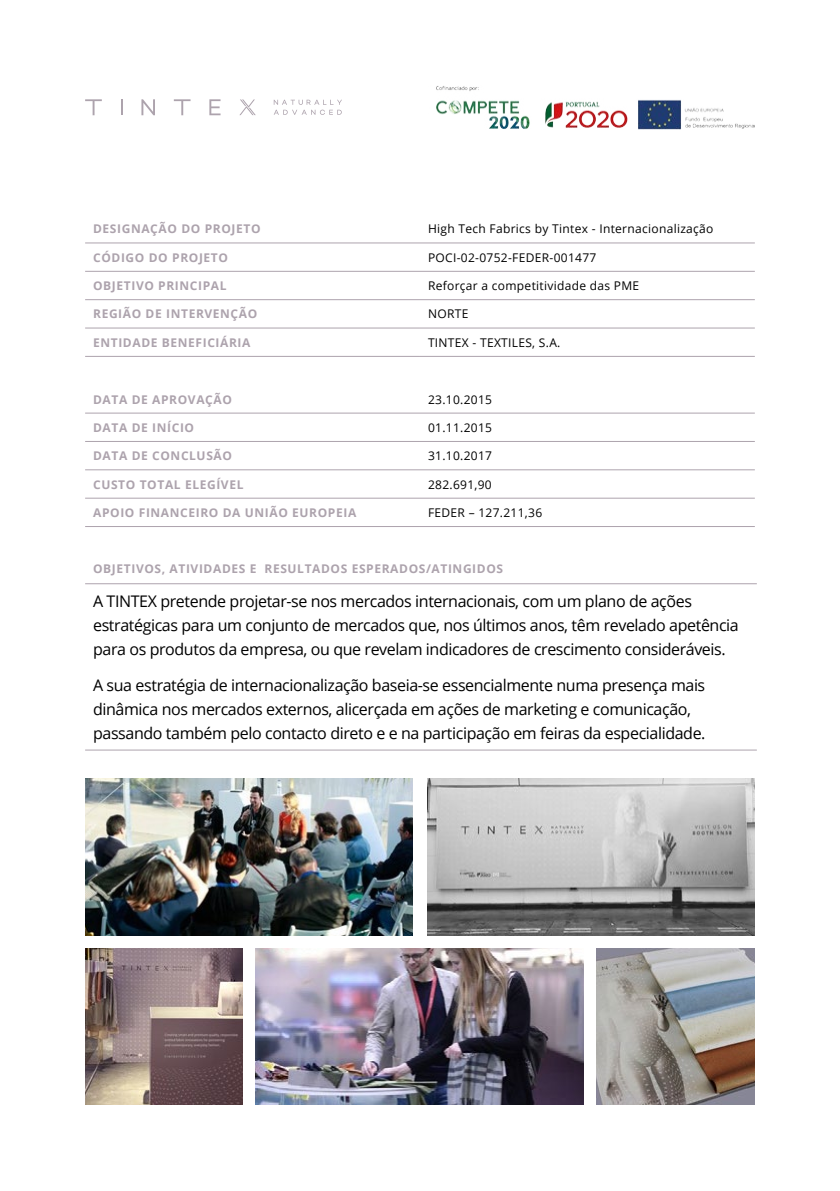
<style>
.page{position:relative;width:840px;height:1191px;background:#fff}
.page>*{position:absolute;margin:0;border:0;box-sizing:border-box;transform-origin:0 0}
.t1{font:16px/24px "Open Sans";letter-spacing:-.025em;color:#000}
.t2{font:700 12px "Open Sans";letter-spacing:.05em;color:#ada3ad}
.t3{font:12px "Open Sans";letter-spacing:.025em;color:#000}
</style>
<div class="page">
<hr style="left:85px;top:243px;width:335px;height:1px;background:#ada3ad">
<hr style="left:420px;top:243px;width:334px;height:1px;background:#ada3ad">
<hr style="left:85px;top:271px;width:335px;height:1px;background:#ada3ad">
<hr style="left:420px;top:271px;width:334px;height:1px;background:#ada3ad">
<hr style="left:85px;top:299px;width:335px;height:1px;background:#ada3ad">
<hr style="left:420px;top:299px;width:334px;height:1px;background:#ada3ad">
<hr style="left:85px;top:328px;width:335px;height:1px;background:#ada3ad">
<hr style="left:420px;top:328px;width:334px;height:1px;background:#ada3ad">
<hr style="left:85px;top:356px;width:335px;height:1px;background:#ada3ad">
<hr style="left:420px;top:356px;width:334px;height:1px;background:#ada3ad">
<hr style="left:85px;top:413px;width:335px;height:1px;background:#ada3ad">
<hr style="left:420px;top:413px;width:334px;height:1px;background:#ada3ad">
<hr style="left:85px;top:441px;width:335px;height:1px;background:#ada3ad">
<hr style="left:420px;top:441px;width:334px;height:1px;background:#ada3ad">
<hr style="left:85px;top:469px;width:335px;height:1px;background:#ada3ad">
<hr style="left:420px;top:469px;width:334px;height:1px;background:#ada3ad">
<hr style="left:85px;top:498px;width:335px;height:1px;background:#ada3ad">
<hr style="left:420px;top:498px;width:334px;height:1px;background:#ada3ad">
<hr style="left:85px;top:526px;width:335px;height:1px;background:#ada3ad">
<hr style="left:420px;top:526px;width:334px;height:1px;background:#ada3ad">
<hr style="left:85px;top:583px;width:671px;height:1px;background:#ada3ad">
<hr style="left:85px;top:749px;width:671px;height:1px;background:#ada3ad">
<img style="left:436px;top:86px;width:318px;height:43px">
<svg style="left:273px;top:100px;width:69px;height:15px"></svg>
<svg style="left:239px;top:99px;width:17px;height:16px"></svg>
<svg style="left:85px;top:99px;width:17px;height:16px"></svg>
<svg style="left:174px;top:99px;width:16px;height:16px"></svg>
<svg style="left:121px;top:99px;width:1px;height:16px"></svg>
<svg style="left:141px;top:99px;width:14px;height:16px"></svg>
<svg style="left:209px;top:99px;width:11px;height:16px"></svg>
<img style="left:255px;top:948px;width:328px;height:157px">
<img style="left:427px;top:778px;width:327px;height:157px">
<img style="left:85px;top:778px;width:327px;height:157px">
<img style="left:596px;top:948px;width:158px;height:157px">
<img style="left:85px;top:948px;width:157px;height:157px">
<p class="t2" style="left:93px;top:220px;width:169px">DESIGNAÇÃO DO PROJETO</p>
<p class="t3" style="left:428px;top:221px;width:287px">High Tech Fabrics by Tintex - Internacionalização</p>
<p class="t2" style="left:93px;top:249px;width:136px">CÓDIGO DO PROJETO</p>
<p class="t3" style="left:428px;top:249px;width:170px">POCI-02-0752-FEDER-001477</p>
<p class="t2" style="left:93px;top:277px;width:135px">OBJETIVO PRINCIPAL</p>
<p class="t3" style="left:428px;top:277px;width:213px">Reforçar a competitividade das PME</p>
<p class="t2" style="left:93px;top:305px;width:166px">REGIÃO DE INTERVENÇÃO</p>
<p class="t3" style="left:428px;top:306px;width:42px">NORTE</p>
<p class="t2" style="left:93px;top:334px;width:159px">ENTIDADE BENEFICIÁRIA</p>
<p class="t3" style="left:428px;top:334px;width:134px">TINTEX - TEXTILES, S.A.</p>
<p class="t2" style="left:93px;top:391px;width:140px">DATA DE APROVAÇÃO</p>
<p class="t3" style="left:428px;top:391px;width:65px">23.10.2015</p>
<p class="t2" style="left:93px;top:419px;width:102px">DATA DE INÍCIO</p>
<p class="t3" style="left:428px;top:419px;width:65px">01.11.2015</p>
<p class="t2" style="left:93px;top:447px;width:140px">DATA DE CONCLUSÃO</p>
<p class="t3" style="left:428px;top:447px;width:65px">31.10.2017</p>
<p class="t2" style="left:93px;top:476px;width:152px">CUSTO TOTAL ELEGÍVEL</p>
<p class="t3" style="left:428px;top:476px;width:65px">282.691,90</p>
<p class="t2" style="left:93px;top:504px;width:264px">APOIO FINANCEIRO DA UNIÃO EUROPEIA</p>
<p class="t3" style="left:428px;top:504px;width:116px">FEDER – 127.211,36</p>
<p class="t2" style="left:93px;top:560px;width:411px">OBJETIVOS, ATIVIDADES E RESULTADOS ESPERADOS/ATINGIDOS</p>
<p class="t1" style="left:93px;top:589px;width:646px">A TINTEX pretende projetar-se nos mercados internacionais, com um plano de ações estratégicas para um conjunto de mercados que, nos últimos anos, têm revelado apetência para os produtos da empresa, ou que revelam indicadores de crescimento consideráveis.</p>
<p class="t1" style="left:93px;top:672px;width:613px">A sua estratégia de internacionalização baseia-se essencialmente numa presença mais dinâmica nos mercados externos, alicerçada em ações de marketing e comunicação, passando também pelo contacto direto e e na participação em feiras da especialidade.</p>
</div>
